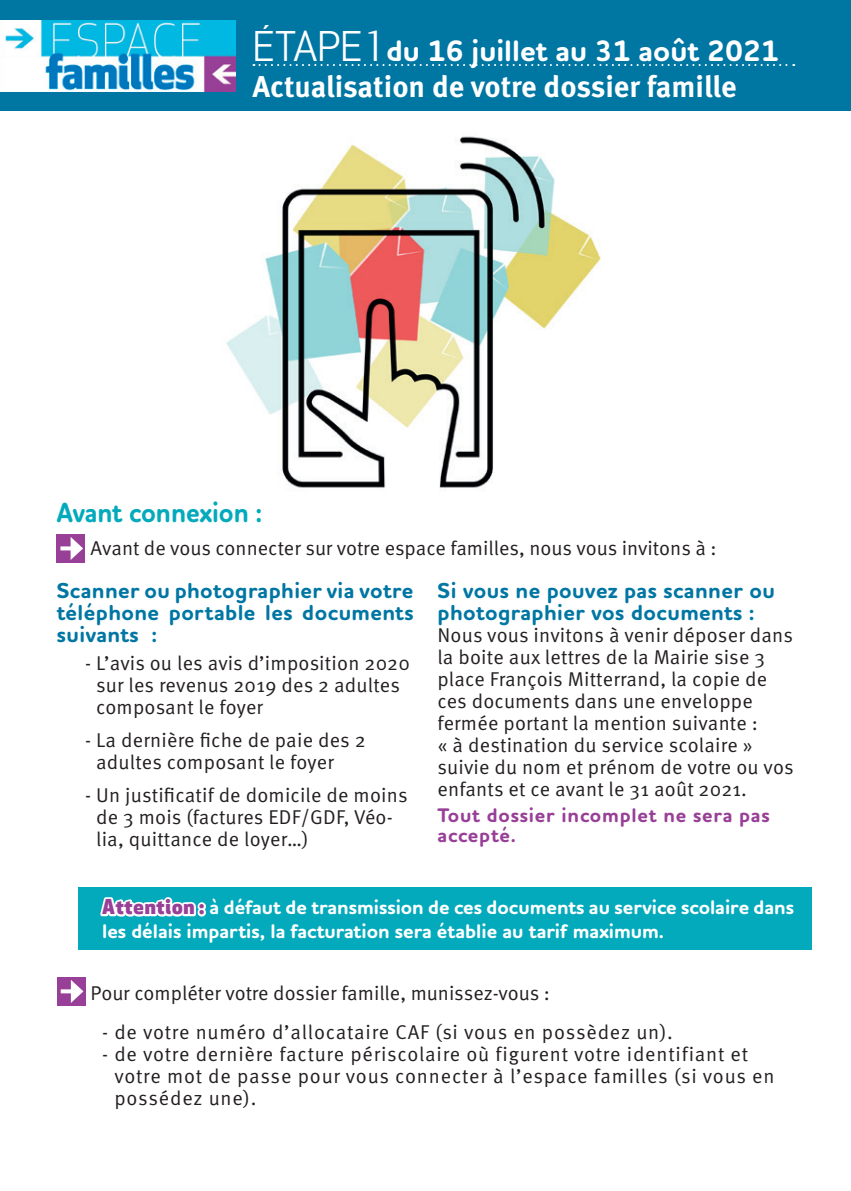
<style>
.page{position:relative;width:851px;height:1191px;background:#fff}
.page>*{position:absolute;margin:0;border:0;box-sizing:border-box;transform-origin:0 0}
.t1{font:700 30px "Meta Pro";color:#fff}
.t2{font:700 30px "Houschka Rounded";color:#fff}
.t3{font:700 28px "Houschka Rounded";color:#03aabc;scale:.93 1}
.t4{font:700 22px/22px "Houschka Rounded";letter-spacing:.02em;color:#0076a3;text-align:justify}
.t5{font:20px/22px "Meta Pro Norm";letter-spacing:.01em;color:#231f20}
.t6{font:20px/22px "Meta Pro Norm";letter-spacing:.04em;color:#231f20}
.t7{font:700 20px/24px "Houschka Rounded";color:#fff}
.t8{font:700 20px/20px "Houschka Rounded";letter-spacing:.04em;color:#983f97}
.s1{font-family:"Apex New";font-weight:400;font-size:40px}
.s2{font-family:"Apex New";font-weight:800}
</style>
<div class="page">
<div style="left:78px;top:887px;width:733px;height:63px;background:#03aabc"></div>
<div style="left:0;top:0;width:850px;height:111px;background:#0076a3"></div>
<svg style="left:253px;top:64px;width:541px;height:2px"></svg>
<img style="left:0;top:20px;width:235px;height:72px">
<hr style="left:850px;top:0;width:1px;height:111px;background:#0076a3">
<img style="left:226px;top:136px;width:375px;height:352px">
<div style="left:57px;top:534px;width:28px;height:28px;background:#983f97"></div>
<svg style="left:60px;top:546px;width:11px;height:4px"></svg>
<svg style="left:71px;top:537px;width:12px;height:23px"></svg>
<div style="left:57px;top:977px;width:28px;height:28px;background:#983f97"></div>
<svg style="left:61px;top:989px;width:10px;height:4px"></svg>
<svg style="left:71px;top:980px;width:12px;height:23px"></svg>
<h1 class="t2" style="left:252px;top:32px;width:528px"><span class="s1">ÉTAPE 1</span> du 16 juillet au 31 août 2021</h1>
<h1 class="t1" style="left:252px;top:63px;width:485px">Actualisation de votre dossier famille</h1>
<h2 class="t3" style="left:57px;top:494px;width:223px">Avant connexion :</h2>
<p class="t5" style="left:91px;top:536px;width:627px">Avant de vous connecter sur votre espace familles, nous vous invitons à :</p>
<p class="t4" style="left:57px;top:580px;width:358px">Scanner ou photographier via votre téléphone portable les documents suivants :</p>
<p class="t5" style="left:96px;top:650px;width:315px;text-indent:-11px">- L’avis ou les avis d’imposition 2020 sur les revenus 2019 des 2 adultes composant le foyer</p>
<p class="t5" style="left:96px;top:728px;width:271px;text-indent:-11px">- La dernière fiche de paie des 2 adultes composant le foyer</p>
<p class="t5" style="left:96px;top:783px;width:313px;text-indent:-11px">- Un justificatif de domicile de moins de 3 mois (factures EDF/GDF, Véo&shy;lia, quittance de loyer…)</p>
<p class="t4" style="left:437px;top:580px;width:339px">Si vous ne pouvez pas scanner ou photographier vos documents :</p>
<p class="t5" style="left:437px;top:623px;width:357px">Nous vous invitons à venir déposer dans la boite aux lettres de la Mairie sise 3 place François Mitterrand, la copie de ces documents dans une enveloppe fermée portant la mention suivante :<br>« à destination du service scolaire » suivie du nom et prénom de votre ou vos enfants et ce avant le 31 août 2021.</p>
<p class="t8" style="left:437px;top:805px;width:334px">Tout dossier incomplet ne sera pas accepté.</p>
<p class="t7" style="left:102px;top:896px;width:693px"><span class="s2">Attention :</span> à défaut de transmission de ces documents au service scolaire dans les délais impartis, la facturation sera établie au tarif maximum.</p>
<p class="t5" style="left:91px;top:980px;width:461px">Pour compléter votre dossier famille, munissez-vous :</p>
<p class="t6" style="left:102px;top:1019px;width:572px">- de votre numéro d’allocataire CAF (si vous en possèdez un).</p>
<p class="t6" style="left:114px;top:1041px;width:661px;text-indent:-12px">- de votre dernière facture périscolaire où figurent votre identifiant et votre mot de passe pour vous connecter à l’espace familles (si vous en possédez une).</p>
</div>
